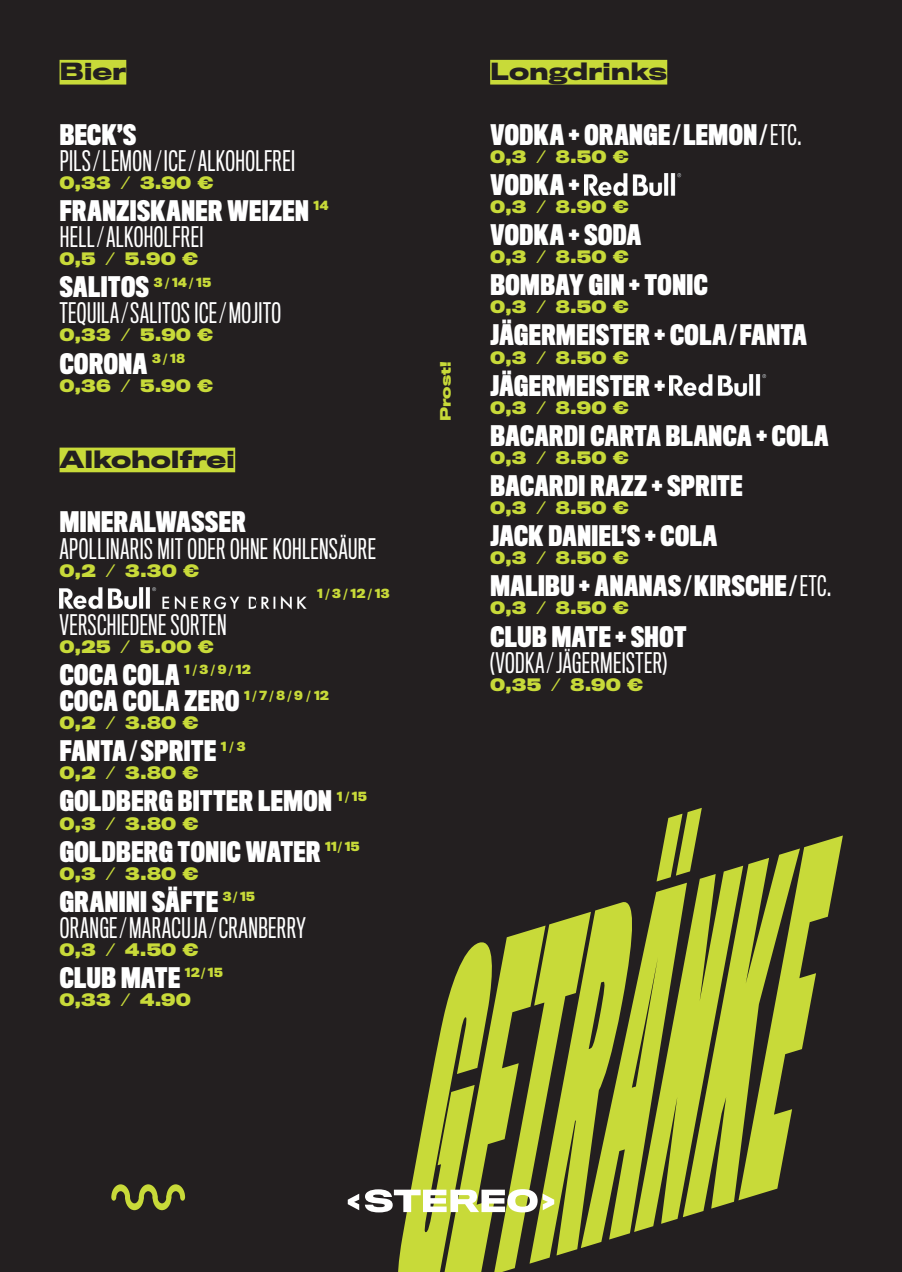
<style>
.page{position:relative;width:902px;height:1272px;background:#fff}
.page>*{position:absolute;margin:0;border:0;box-sizing:border-box;transform-origin:0 0}
.t1{font:700 26.1px "Titling Gothic FB Comp";letter-spacing:.02em;color:#fff}
.t2{font:26.1px "Titling Gothic FB Comp";letter-spacing:.02em;color:#fff}
.t3{font:700 22.05px "Titling Gothic FB Wide";letter-spacing:-.005em;color:#231f20}
.t4{font:700 16.05px "Titling Gothic FB Wide";letter-spacing:.01em;color:#c8da39}
.t5{font:700 13.5px "Titling Gothic FB Wide";color:#c8da39}
.t6{font:700 11.7px "Titling Gothic FB Normal";letter-spacing:.015em;color:#c8da39}
.s1{font-weight:400}
</style>
<div class="page">
<div style="left:0;top:0;width:901px;height:1271px;background:#231f20"></div>
<svg style="left:398px;top:808px;width:444px;height:463px"></svg>
<div style="left:490px;top:60px;width:177px;height:25px;background:#c8da39"></div>
<img style="left:584px;top:174px;width:98px;height:22px">
<img style="left:669px;top:374px;width:98px;height:22px">
<div style="left:60px;top:60px;width:66px;height:25px;background:#c8da39"></div>
<div style="left:60px;top:447px;width:175px;height:25px;background:#c8da39"></div>
<img style="left:60px;top:587px;width:246px;height:22px">
<svg style="left:348px;top:1189px;width:206px;height:23px"></svg>
<svg style="left:111px;top:1184px;width:74px;height:26px"></svg>
<p class="t3" style="left:60px;top:58px;width:68px">Bier</p>
<p class="t1" style="left:60px;top:119px;width:78px">BECK’S</p>
<p class="t2" style="left:60px;top:146px;width:237px">PILS ⁄ LEMON ⁄ ICE ⁄ ALKOHOLFREI</p>
<p class="t4" style="left:60px;top:172px;width:155px">0,33 ⁄ 3.90 €</p>
<p class="t1" style="left:60px;top:195px;width:250px">FRANZISKANER WEIZEN</p>
<p class="t6" style="left:313px;top:198px;width:16px">14</p>
<p class="t2" style="left:60px;top:222px;width:145px">HELL ⁄ ALKOHOLFREI</p>
<p class="t4" style="left:60px;top:249px;width:140px">0,5 ⁄ 5.90 €</p>
<p class="t1" style="left:60px;top:271px;width:91px">SALITOS</p>
<p class="t6" style="left:154px;top:274px;width:59px">3/14/15</p>
<p class="t2" style="left:60px;top:298px;width:223px">TEQUILA ⁄ SALITOS ICE ⁄ MOJITO</p>
<p class="t4" style="left:60px;top:325px;width:155px">0,33 ⁄ 5.90 €</p>
<p class="t1" style="left:60px;top:347px;width:89px">CORONA</p>
<p class="t6" style="left:152px;top:351px;width:34px">3/18</p>
<p class="t4" style="left:60px;top:375px;width:155px">0,36 ⁄ 5.90 €</p>
<p class="t3" style="left:60px;top:445px;width:177px">Alkoholfrei</p>
<p class="t1" style="left:60px;top:506px;width:187px">MINERALWASSER</p>
<p class="t2" style="left:60px;top:533px;width:317px">APOLLINARIS MIT ODER OHNE KOHLENSÄURE</p>
<p class="t4" style="left:60px;top:560px;width:141px">0,2 ⁄ 3.30 €</p>
<p class="t6" style="left:317px;top:586px;width:74px">1/3/12/13</p>
<p class="t2" style="left:60px;top:610px;width:168px">VERSCHIEDENE SORTEN</p>
<p class="t4" style="left:60px;top:636px;width:156px">0,25 ⁄ 5.00 €</p>
<p class="t1" style="left:60px;top:659px;width:121px">COCA COLA</p>
<p class="t6" style="left:184px;top:662px;width:68px">1/3/9/12</p>
<p class="t1" style="left:60px;top:685px;width:181px">COCA COLA ZERO</p>
<p class="t6" style="left:244px;top:688px;width:86px">1/7/8/9 /12</p>
<p class="t4" style="left:60px;top:712px;width:140px">0,2 ⁄ 3.80 €</p>
<p class="t1" style="left:60px;top:735px;width:158px">FANTA ⁄ SPRITE</p>
<p class="t6" style="left:221px;top:738px;width:26px">1/3</p>
<p class="t4" style="left:60px;top:762px;width:140px">0,2 ⁄ 3.80 €</p>
<p class="t1" style="left:60px;top:785px;width:273px">GOLDBERG BITTER LEMON</p>
<p class="t6" style="left:337px;top:788px;width:32px">1/15</p>
<p class="t4" style="left:60px;top:813px;width:141px">0,3 ⁄ 3.80 €</p>
<p class="t1" style="left:60px;top:835px;width:262px">GOLDBERG TONIC WATER</p>
<p class="t6" style="left:325px;top:839px;width:36px">11/ 15</p>
<p class="t4" style="left:60px;top:863px;width:141px">0,3 ⁄ 3.80 €</p>
<p class="t1" style="left:60px;top:885px;width:160px">GRANINI SÄFTE</p>
<p class="t6" style="left:223px;top:889px;width:33px">3/15</p>
<p class="t2" style="left:60px;top:913px;width:247px">ORANGE ⁄ MARACUJA ⁄ CRANBERRY</p>
<p class="t4" style="left:60px;top:939px;width:141px">0,3 ⁄ 4.50 €</p>
<p class="t1" style="left:60px;top:962px;width:122px">CLUB MATE</p>
<p class="t6" style="left:185px;top:965px;width:39px">12/ 15</p>
<p class="t4" style="left:60px;top:989px;width:133px">0,33 ⁄ 4.90</p>
<p class="t5" style="left:437px;top:421px;width:61px;rotate:-90deg">Prost!</p>
<p class="t3" style="left:490px;top:58px;width:178px">Longdrinks</p>
<p class="t1" style="left:490px;top:119px;width:313px">VODKA + ORANGE ⁄ LEMON ⁄ <span class="s1">ETC.</span></p>
<p class="t4" style="left:490px;top:146px;width:140px">0,3 ⁄ 8.50 €</p>
<p class="t1" style="left:490px;top:169px;width:91px">VODKA +</p>
<p class="t4" style="left:490px;top:196px;width:140px">0,3 ⁄ 8.90 €</p>
<p class="t1" style="left:490px;top:219px;width:152px">VODKA + SODA</p>
<p class="t4" style="left:490px;top:247px;width:140px">0,3 ⁄ 8.50 €</p>
<p class="t1" style="left:490px;top:269px;width:219px">BOMBAY GIN + TONIC</p>
<p class="t4" style="left:490px;top:297px;width:140px">0,3 ⁄ 8.50 €</p>
<p class="t1" style="left:490px;top:319px;width:318px">JÄGERMEISTER + COLA ⁄ FANTA</p>
<p class="t4" style="left:490px;top:347px;width:140px">0,3 ⁄ 8.50 €</p>
<p class="t1" style="left:490px;top:369px;width:176px">JÄGERMEISTER +</p>
<p class="t4" style="left:490px;top:397px;width:140px">0,3 ⁄ 8.90 €</p>
<p class="t1" style="left:490px;top:420px;width:339px">BACARDI CARTA BLANCA + COLA</p>
<p class="t4" style="left:490px;top:447px;width:140px">0,3 ⁄ 8.50 €</p>
<p class="t1" style="left:490px;top:470px;width:254px">BACARDI RAZZ + SPRITE</p>
<p class="t4" style="left:490px;top:497px;width:140px">0,3 ⁄ 8.50 €</p>
<p class="t1" style="left:490px;top:520px;width:228px">JACK DANIEL’S + COLA</p>
<p class="t4" style="left:490px;top:548px;width:140px">0,3 ⁄ 8.50 €</p>
<p class="t1" style="left:490px;top:570px;width:342px">MALIBU + ANANAS ⁄ KIRSCHE ⁄ <span class="s1">ETC.</span></p>
<p class="t4" style="left:490px;top:598px;width:140px">0,3 ⁄ 8.50 €</p>
<p class="t1" style="left:490px;top:620px;width:198px">CLUB MATE + SHOT</p>
<p class="t2" style="left:490px;top:647px;width:178px">(VODKA ⁄ JÄGERMEISTER)</p>
<p class="t4" style="left:490px;top:674px;width:155px">0,35 ⁄ 8.90 €</p>
</div>
